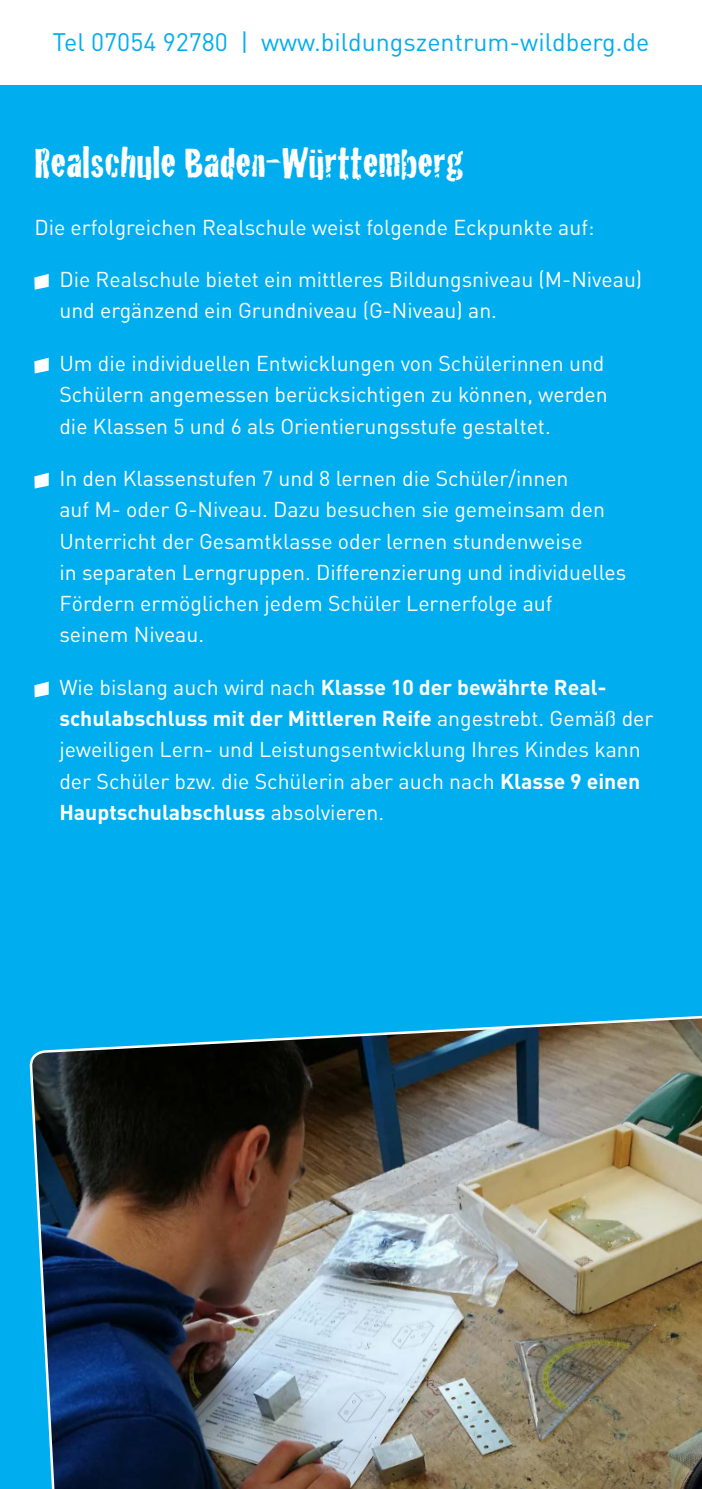
<style>
.page{position:relative;width:702px;height:1489px;background:#fff}
.page>*{position:absolute;margin:0;border:0;box-sizing:border-box;transform-origin:0 0}
.t1{font:45px "Cracked";color:#fff}
.t2{font:25px "DIN";color:#00aeef}
.t3{font:21.25px/31.2px "DIN";color:#fff}
.s1{font-weight:700}
</style>
<div class="page">
<div style="left:0;top:85px;width:702px;height:1403px;background:#00aeef"></div>
<svg style="left:34px;top:274px;width:15px;height:16px"></svg>
<svg style="left:34px;top:357px;width:15px;height:16px"></svg>
<svg style="left:34px;top:472px;width:15px;height:16px"></svg>
<svg style="left:34px;top:681px;width:15px;height:16px"></svg>
<img style="left:30px;top:932px;width:672px;height:556px">
<p class="t2" style="left:52px;top:26px;width:598px">Tel 07054 92780 | www.bildungszentrum-wildberg.de</p>
<p class="t1" style="left:34px;top:127px;width:431px">Realschule Baden-Württemberg</p>
<p class="t3" style="left:34px;top:211px;width:561px">Die erfolgreichen Realschule weist folgende Eckpunkte auf:</p>
<p class="t3" style="left:59px;top:263px;width:584px">Die Realschule bietet ein mittleres Bildungsniveau (M-Niveau) und ergänzend ein Grundniveau (G-Niveau) an.</p>
<p class="t3" style="left:59px;top:347px;width:550px">Um die individuellen Entwicklungen von Schülerinnen und<br>Schülern angemessen berücksichtigen zu können, werden die Klassen 5 und 6 als Orientierungsstufe gestaltet.</p>
<p class="t3" style="left:59px;top:462px;width:568px">In den Klassenstufen 7 und 8 lernen die Schüler/innen<br>auf M- oder G-Niveau. Dazu besuchen sie gemeinsam den Unterricht der Gesamtklasse oder lernen stundenweise<br>in separaten Lerngruppen. Differenzierung und individuelles Fördern ermöglichen jedem Schüler Lernerfolge auf seinem Niveau.</p>
<p class="t3" style="left:59px;top:671px;width:595px">Wie bislang auch wird nach <span class="s1">Klasse 10 der bewährte Real&shy;schulabschluss mit der Mittleren Reife</span> angestrebt. Gemäß der jeweiligen Lern- und Leistungsentwicklung Ihres Kindes kann der Schüler bzw. die Schülerin aber auch nach <span class="s1">Klasse 9 einen Hauptschulabschluss</span> absolvieren.</p>
</div>
